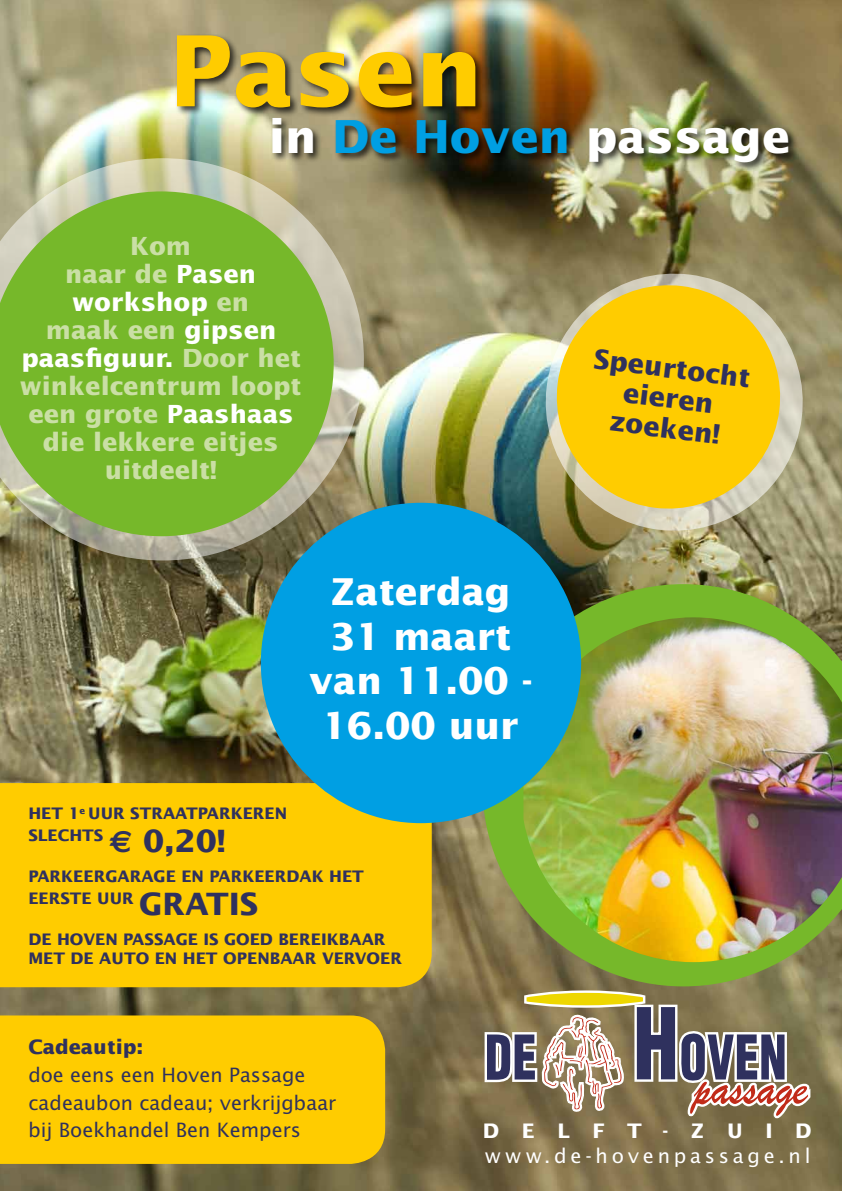
<style>
.page{position:relative;width:842px;height:1191px;background:#fff}
.page>*{position:absolute;margin:0;border:0;box-sizing:border-box;transform-origin:0 0}
.t1{font:700 98px "Lucida Sans";color:#fc0}
.t2{font:700 45.5px "Lucida Sans";color:#fff}
.t3{font:700 37px/44.4px "Lucida Sans";color:#fff;text-align:center}
.t4{font:700 26.8px/30px "Lucida Sans";color:#2f315e;text-align:center}
.t5{font:700 25px/28px "Lucida Sans";color:#cadfa5;text-align:center}
.t6{font:20px "Lucida Sans";letter-spacing:.185em;color:#fff}
.t7{font:700 20px "Lucida Sans";letter-spacing:1.13em;color:#fff}
.t8{font:19.8px/27.7px "Lucida Sans";color:#2f315e}
.t9{font:700 19.8px "Lucida Sans";color:#2f315e}
.t10{font:700 15.9px/21.8px "Lucida Sans";color:#2f315e}
.s1{color:#009fe3}
.s2{color:#fff}
.s3{font-family:"Euro Sans";font-size:30.8px}
.s4{font-size:30.8px}
</style>
<div class="page">
<img style="left:0;top:0;width:842px;height:1191px">
<div style="left:270px;top:116px;width:528px;height:57px;background:#000;opacity:.75"></div>
<div style="left:0;top:1015px;width:385px;height:148px;background:#fc0"></div>
<div style="left:175px;top:33px;width:310px;height:84px;background:#000;opacity:.75"></div>
<div style="left:0;top:783px;width:432px;height:204px;background:#fc0"></div>
<svg style="left:482px;top:584px;width:360px;height:402px;background:#7d943f"></svg>
<img style="left:523px;top:617px;width:319px;height:345px">
<svg style="left:0;top:158px;width:364px;height:402px;background:#ada98b"></svg>
<svg style="left:0;top:191px;width:334px;height:345px;background:#82b73f"></svg>
<div style="left:261px;top:503px;width:320px;height:320px;background:#009fe3;border-radius:50%"></div>
<svg style="left:483px;top:989px;width:329px;height:130px;background:#92846f"></svg>
<svg style="left:538px;top:266px;width:272px;height:272px;background:#a09b77"></svg>
<svg style="left:550px;top:279px;width:237px;height:236px;background:#eac52e"></svg>
<h1 class="t1" style="left:169px;top:12px;width:316px">Pasen</h1>
<h2 class="t2" style="left:269px;top:109px;width:523px">in <span class="s1">De Hoven</span> passage</h2>
<h3 class="t5" style="left:20px;top:231px;width:283px">Kom<br>naar de <span class="s2">Pasen workshop</span> en<br>maak een <span class="s2">gipsen paasfiguur.</span> Door het winkelcentrum loopt een grote <span class="s2">Paashaas </span>die lekkere eitjes uitdeelt!</h3>
<h3 class="t3" style="left:309px;top:569px;width:225px">Zaterdag<br>31 maart van 11.00 -<br>16.00 uur</h3>
<p class="t10" style="left:28px;top:802px;width:260px">HET 1<sup>e</sup> UUR STRAATPARKEREN<br>SLECHTS <span class="s3">E</span> <span class="s4">0,20!</span></p>
<p class="t10" style="left:28px;top:865px;width:337px">PARKEERGARAGE EN PARKEERDAK HET<br>EERSTE UUR <span class="s4">GRATIS</span></p>
<p class="t10" style="left:28px;top:929px;width:375px;line-height:19px">DE HOVEN PASSAGE IS GOED BEREIKBAAR<br>MET DE AUTO EN HET OPENBAAR VERVOER</p>
<h3 class="t4" style="left:596px;top:343px;width:159px;rotate:7deg">Speurtocht eieren zoeken!</h3>
<p class="t9" style="left:28px;top:1035px;width:117px">Cadeautip:</p>
<p class="t8" style="left:28px;top:1060px;width:310px">doe eens een Hoven Passage cadeaubon cadeau; verkrijgbaar bij Boekhandel Ben Kempers</p>
<p class="t7" style="left:483px;top:1118px;width:330px">DELFT-ZUID</p>
<p class="t6" style="left:484px;top:1143px;width:328px">www.de-hovenpassage.nl</p>
</div>
